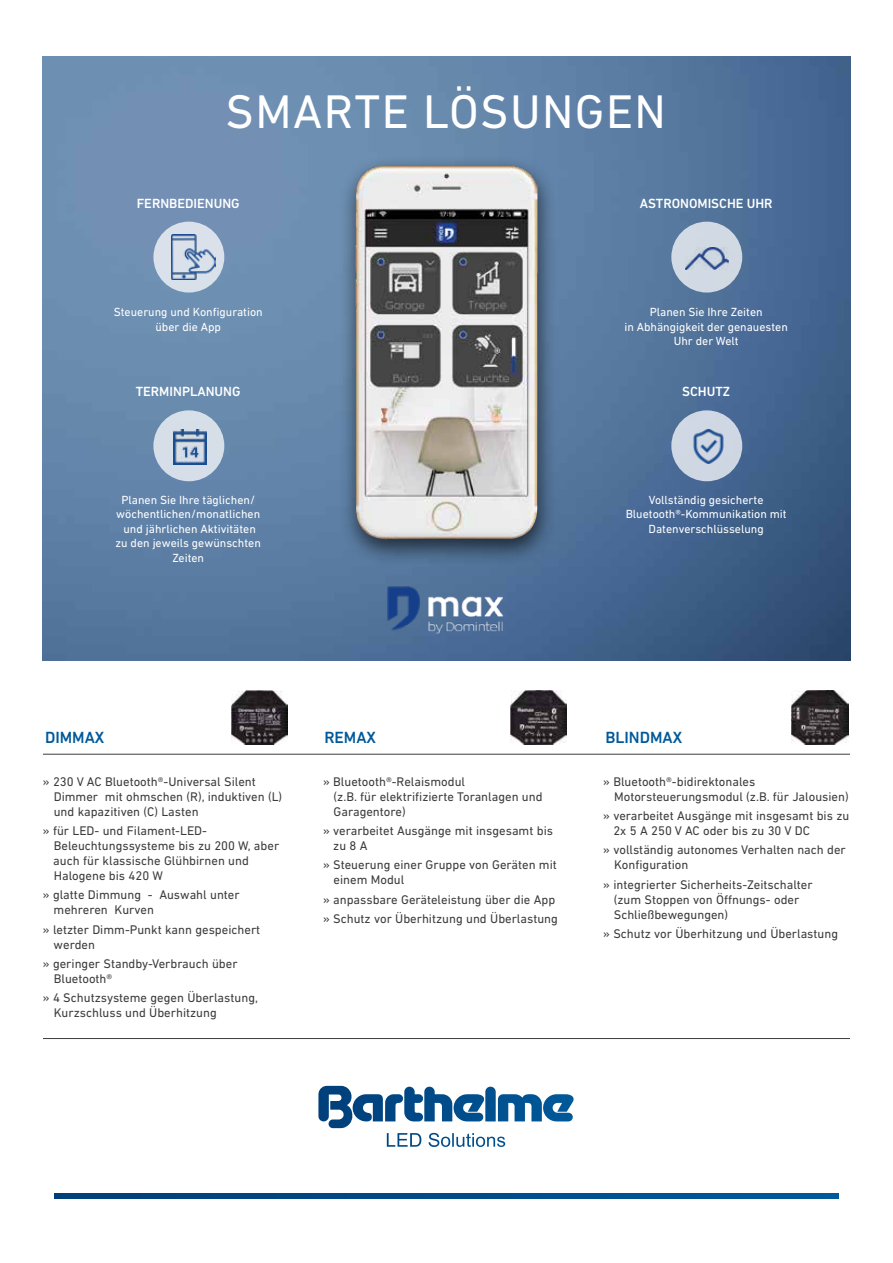
<style>
.page{position:relative;width:893px;height:1263px;background:#fff}
.page>*{position:absolute;margin:0;border:0;box-sizing:border-box;transform-origin:0 0}
.t1{font:48px "DIN Next LT Pro";letter-spacing:.03em;color:#fff}
.t2{font:500 16.5px "DIN Next LT Pro";color:#00599a}
.t3{font:500 13.5px "DIN Next LT Pro";color:#fff}
.t4{font:12.75px/15px "DIN Next LT Pro";color:#3c3c3b}
.t5{font:12px/14.4px "DIN Next LT Pro";color:#fff;text-align:center}
</style>
<div class="page">
<hr style="left:43px;top:754px;width:807px;height:1px;background:#3c3c3b">
<hr style="left:43px;top:1038px;width:807px;height:1px;background:#3c3c3b">
<img style="left:43px;top:56px;width:807px;height:604px">
<div style="left:339px;top:156px;width:219px;height:410px;background:#000;opacity:.65"></div>
<img style="left:356px;top:166px;width:181px;height:374px">
<img style="left:385px;top:585px;width:123px;height:49px">
<svg style="left:153px;top:222px;width:71px;height:71px;background:#d1dbe6"></svg>
<div style="left:671px;top:222px;width:71px;height:71px;background:#d1dae4;border-radius:50%"></div>
<div style="left:153px;top:410px;width:71px;height:71px;background:#d6dfe8;border-radius:50%"></div>
<div style="left:671px;top:410px;width:71px;height:71px;background:#cfd7e3;border-radius:50%"></div>
<img style="left:792px;top:690px;width:56px;height:54px">
<img style="left:231px;top:690px;width:57px;height:54px">
<img style="left:511px;top:690px;width:56px;height:54px">
<svg style="left:318px;top:1086px;width:209px;height:42px"></svg>
<svg style="left:54px;top:1194px;width:785px;height:4px;background:#004b89"></svg>
<img style="left:171px;top:235px;width:45px;height:44px">
<img style="left:173px;top:429px;width:33px;height:35px">
<img style="left:693px;top:429px;width:31px;height:34px">
<img style="left:685px;top:247px;width:43px;height:22px">
<h1 class="t1" style="left:226px;top:84px;width:442px">SMARTE LÖSUNGEN</h1>
<p class="t3" style="left:137px;top:195px;width:105px">FERNBEDIENUNG</p>
<p class="t3" style="left:640px;top:195px;width:134px">ASTRONOMISCHE UHR</p>
<p class="t5" style="left:114px;top:305px;width:151px">Steuerung und Konfiguration über die App</p>
<p class="t5" style="left:624px;top:305px;width:165px">Planen Sie Ihre Zeiten<br>in Abhängigkeit der genauesten<br>Uhr der Welt</p>
<p class="t3" style="left:136px;top:384px;width:106px">TERMINPLANUNG</p>
<p class="t3" style="left:682px;top:384px;width:49px">SCHUTZ</p>
<p class="t5" style="left:116px;top:493px;width:147px">Planen Sie Ihre täglichen/ wöchentlichen/monatlichen und jährlichen Aktivitäten zu den jeweils gewünschten<br>Zeiten</p>
<p class="t5" style="left:626px;top:493px;width:162px">Vollständig gesicherte<br>Bluetooth®-Kommunikation mit<br>Datenverschlüsselung</p>
<p class="t2" style="left:45px;top:727px;width:61px">DIMMAX</p>
<p class="t2" style="left:324px;top:727px;width:53px">REMAX</p>
<p class="t2" style="left:605px;top:727px;width:78px">BLINDMAX</p>
<p class="t4" style="left:54px;top:774px;width:230px;text-indent:-11px">» 230 V AC Bluetooth®-Universal Silent<br>Dimmer mit ohmschen (R), induktiven (L) und kapazitiven (C) Lasten</p>
<p class="t4" style="left:53px;top:823px;width:227px;text-indent:-10px">» für LED- und Filament-LED-<br>Beleuchtungssysteme bis zu 200 W, aber auch für klassische Glühbirnen und<br>Halogene bis 420 W</p>
<p class="t4" style="left:54px;top:887px;width:188px;text-indent:-11px">» glatte Dimmung - Auswahl unter mehreren Kurven</p>
<p class="t4" style="left:54px;top:922px;width:208px;text-indent:-11px">» letzter Dimm-Punkt kann gespeichert werden</p>
<p class="t4" style="left:54px;top:956px;width:185px;text-indent:-11px">» geringer Standby-Verbrauch über<br>Bluetooth®</p>
<p class="t4" style="left:54px;top:990px;width:206px;text-indent:-11px">» 4 Schutzsysteme gegen Überlastung,<br>Kurzschluss und Überhitzung</p>
<p class="t4" style="left:334px;top:774px;width:211px;text-indent:-11px">» Bluetooth®-Relaismodul<br>(z.B. für elektrifizierte Toranlagen und<br>Garagentore)</p>
<p class="t4" style="left:333px;top:823px;width:221px;text-indent:-10px">» verarbeitet Ausgänge mit insgesamt bis zu 8 A</p>
<p class="t4" style="left:334px;top:857px;width:225px;text-indent:-10px">» Steuerung einer Gruppe von Geräten mit einem Modul</p>
<p class="t4" style="left:323px;top:889px;width:236px;line-height:19.2px">» anpassbare Geräteleistung über die App » Schutz vor Überhitzung und Überlastung</p>
<p class="t4" style="left:614px;top:774px;width:236px;text-indent:-11px">» Bluetooth®-bidirektonales<br>Motorsteuerungsmodul (z.B. für Jalousien)</p>
<p class="t4" style="left:613px;top:808px;width:237px;text-indent:-10px">» verarbeitet Ausgänge mit insgesamt bis zu<br>2x 5 A 250 V AC oder bis zu 30 V DC</p>
<p class="t4" style="left:614px;top:842px;width:233px;text-indent:-11px">» vollständig autonomes Verhalten nach der<br>Konfiguration</p>
<p class="t4" style="left:614px;top:877px;width:200px;text-indent:-11px">» integrierter Sicherheits-Zeitschalter (zum Stoppen von Öffnungs- oder<br>Schließbewegungen)</p>
<p class="t4" style="left:603px;top:926px;width:236px">» Schutz vor Überhitzung und Überlastung</p>
</div>
